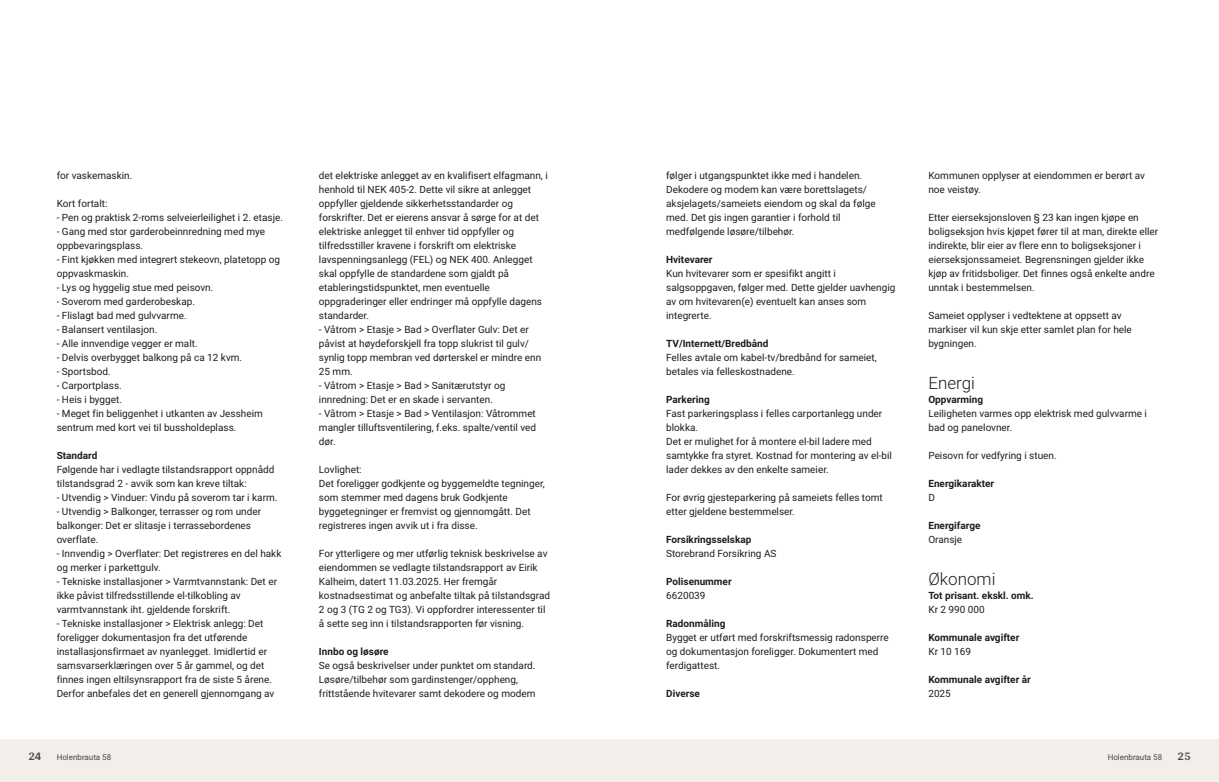
<style>
.page{position:relative;width:1219px;height:782px;background:#fff}
.page>*{position:absolute;margin:0;border:0;box-sizing:border-box;transform-origin:0 0}
.t1{font:300 17px "Roboto Vitec";color:#1d1d1b}
.t2{font:700 12px "Arya";color:#414749}
.t3{font:10px/14px "Roboto Vitec";color:#1d1d1b}
.t4{font:700 10px "Roboto Vitec";color:#1d1d1b}
.t5{font:8px "Roboto Vitec";color:#414749}
</style>
<div class="page">
<div style="left:0;top:739px;width:612px;height:42px;background:#f2eeea"></div>
<div style="left:607px;top:739px;width:612px;height:42px;background:#f2eeea"></div>
<p class="t3" style="left:57px;top:167px;width:77px">for vaskemaskin.</p>
<p class="t3" style="left:57px;top:195px;width:228px">Kort fortalt:<br>‑ Pen og praktisk 2‑roms selveierleilighet i 2. etasje. ‑ Gang med stor garderobeinnredning med mye oppbevaringsplass.<br>‑ Fint kjøkken med integrert stekeovn, platetopp og oppvaskmaskin.<br>‑ Lys og hyggelig stue med peisovn.<br>‑ Soverom med garderobeskap.<br>‑ Flislagt bad med gulvvarme.<br>‑ Balansert ventilasjon.<br>‑ Alle innvendige vegger er malt.<br>‑ Delvis overbygget balkong på ca 12 kvm.<br>‑ Sportsbod.<br>‑ Carportplass.<br>‑ Heis i bygget.<br>‑ Meget fin beliggenhet i utkanten av Jessheim sentrum med kort vei til bussholdeplass.</p>
<p class="t4" style="left:57px;top:448px;width:42px">Standard</p>
<p class="t3" style="left:57px;top:461px;width:226px">Følgende har i vedlagte tilstandsrapport oppnådd tilstandsgrad 2 ‑ avvik som kan kreve tiltak:<br>‑ Utvendig &gt; Vinduer: Vindu på soverom tar i karm. ‑ Utvendig &gt; Balkonger, terrasser og rom under balkonger: Det er slitasje i terrassebordenes overflate.<br>‑ Innvendig &gt; Overflater: Det registreres en del hakk og merker i parkettgulv.<br>‑ Tekniske installasjoner &gt; Varmtvannstank: Det er ikke påvist tilfredsstillende el‑tilkobling av varmtvannstank iht. gjeldende forskrift.<br>‑ Tekniske installasjoner &gt; Elektrisk anlegg: Det foreligger dokumentasjon fra det utførende installasjonsfirmaet av nyanlegget. Imidlertid er samsvarserklæringen over 5 år gammel, og det finnes ingen eltilsynsrapport fra de siste 5 årene.<br>Derfor anbefales det en generell gjennomgang av</p>
<p class="t2" style="left:28px;top:749px;width:15px">24</p>
<p class="t5" style="left:57px;top:751px;width:56px">Holenbrauta 58</p>
<p class="t3" style="left:319px;top:167px;width:230px">det elektriske anlegget av en kvalifisert elfagmann, i henhold til NEK 405‑2. Dette vil sikre at anlegget oppfyller gjeldende sikkerhetsstandarder og forskrifter. Det er eierens ansvar å sørge for at det elektriske anlegget til enhver tid oppfyller og tilfredsstiller kravene i forskrift om elektriske lavspenningsanlegg (FEL) og NEK 400. Anlegget skal oppfylle de standardene som gjaldt på etableringstidspunktet, men eventuelle oppgraderinger eller endringer må oppfylle dagens standarder.<br>‑ Våtrom &gt; Etasje &gt; Bad &gt; Overflater Gulv: Det er påvist at høydeforskjell fra topp slukrist til gulv/ synlig topp membran ved dørterskel er mindre enn 25 mm.<br>‑ Våtrom &gt; Etasje &gt; Bad &gt; Sanitærutstyr og innredning: Det er en skade i servanten.<br>‑ Våtrom &gt; Etasje &gt; Bad &gt; Ventilasjon: Våtrommet mangler tilluftsventilering, f.eks. spalte/ ventil ved dør.</p>
<p class="t3" style="left:319px;top:461px;width:227px">Lovlighet:<br>Det foreligger godkjente og byggemeldte tegninger, som stemmer med dagens bruk Godkjente byggetegninger er fremvist og gjennomgått. Det registreres ingen avvik ut i fra disse.</p>
<p class="t3" style="left:319px;top:545px;width:233px">For ytterligere og mer utførlig teknisk beskrivelse av eiendommen se vedlagte tilstandsrapport av Eirik Kalheim, datert 11.03.2025. Her fremgår kostnadsestimat og anbefalte tiltak på tilstandsgrad 2 og 3 (TG 2 og TG3). Vi oppfordrer interessenter til å sette seg inn i tilstandsrapporten før visning.</p>
<p class="t4" style="left:319px;top:644px;width:71px">Innbo og løsøre</p>
<p class="t3" style="left:319px;top:657px;width:218px">Se også beskrivelser under punktet om standard.<br>Løsøre/ tilbehør som gardinstenger/ oppheng, frittstående hvitevarer samt dekodere og modem</p>
<p class="t3" style="left:666px;top:167px;width:211px">følger i utgangspunktet ikke med i handelen.<br>Dekodere og modem kan være borettslagets/ aksjelagets/ sameiets eiendom og skal da følge med. Det gis ingen garantier i forhold til medfølgende løsøre/ tilbehør.</p>
<p class="t4" style="left:666px;top:252px;width:48px">Hvitevarer</p>
<p class="t3" style="left:666px;top:265px;width:231px">Kun hvitevarer som er spesifikt angitt i salgsoppgaven, følger med. Dette gjelder uavhengig av om hvitevaren(e) eventuelt kan anses som integrerte.</p>
<p class="t4" style="left:666px;top:336px;width:104px">TV/ Internett/ Bredbånd</p>
<p class="t3" style="left:666px;top:349px;width:212px">Felles avtale om kabel‑tv/ bredbånd for sameiet, betales via felleskostnadene.</p>
<p class="t4" style="left:666px;top:392px;width:45px">Parkering</p>
<p class="t3" style="left:666px;top:405px;width:227px">Fast parkeringsplass i felles carportanlegg under blokka.<br>Det er mulighet for å montere el‑bil ladere med samtykke fra styret. Kostnad for montering av el‑bil lader dekkes av den enkelte sameier.</p>
<p class="t3" style="left:666px;top:489px;width:218px">For øvrig gjesteparkering på sameiets felles tomt etter gjeldene bestemmelser.</p>
<p class="t4" style="left:666px;top:532px;width:87px">Forsikringsselskap</p>
<p class="t3" style="left:666px;top:545px;width:112px">Storebrand Forsikring AS</p>
<p class="t4" style="left:666px;top:574px;width:67px">Polisenummer</p>
<p class="t3" style="left:666px;top:587px;width:41px">6620039</p>
<p class="t4" style="left:666px;top:616px;width:61px">Radonmåling</p>
<p class="t3" style="left:666px;top:629px;width:224px">Bygget er utført med forskriftsmessig radonsperre og dokumentasjon foreligger. Dokumentert med ferdigattest.</p>
<p class="t4" style="left:666px;top:686px;width:35px">Diverse</p>
<p class="t3" style="left:928px;top:167px;width:218px">Kommunen opplyser at eiendommen er berørt av noe veistøy.</p>
<p class="t3" style="left:928px;top:209px;width:231px">Etter eierseksjonsloven § 23 kan ingen kjøpe en boligseksjon hvis kjøpet fører til at man, direkte eller indirekte, blir eier av flere enn to boligseksjoner i eierseksjonssameiet. Begrensningen gjelder ikke kjøp av fritidsboliger. Det finnes også enkelte andre unntak i bestemmelsen.</p>
<p class="t3" style="left:928px;top:307px;width:205px">Sameiet opplyser i vedtektene at oppsett av markiser vil kun skje etter samlet plan for hele bygningen.</p>
<h1 class="t1" style="left:928px;top:370px;width:48px">Energi</h1>
<p class="t4" style="left:928px;top:392px;width:56px">Oppvarming</p>
<p class="t3" style="left:928px;top:405px;width:220px">Leiligheten varmes opp elektrisk med gulvvarme i bad og panelovner.</p>
<p class="t3" style="left:928px;top:447px;width:130px">Peisovn for vedfyring i stuen.</p>
<p class="t4" style="left:928px;top:476px;width:67px">Energikarakter</p>
<p class="t3" style="left:928px;top:489px;width:8px">D</p>
<p class="t4" style="left:928px;top:518px;width:54px">Energifarge</p>
<p class="t3" style="left:928px;top:531px;width:35px">Oransje</p>
<h1 class="t1" style="left:928px;top:566px;width:69px">Økonomi</h1>
<p class="t4" style="left:928px;top:588px;width:107px">Tot prisant. ekskl. omk.</p>
<p class="t3" style="left:928px;top:601px;width:58px">Kr 2 990 000</p>
<p class="t4" style="left:928px;top:630px;width:92px">Kommunale avgifter</p>
<p class="t3" style="left:928px;top:643px;width:44px">Kr 10 169</p>
<p class="t4" style="left:928px;top:672px;width:104px">Kommunale avgifter år</p>
<p class="t3" style="left:928px;top:685px;width:24px">2025</p>
<p class="t5" style="left:1108px;top:751px;width:56px">Holenbrauta 58</p>
<p class="t2" style="left:1177px;top:749px;width:15px">25</p>
</div>
